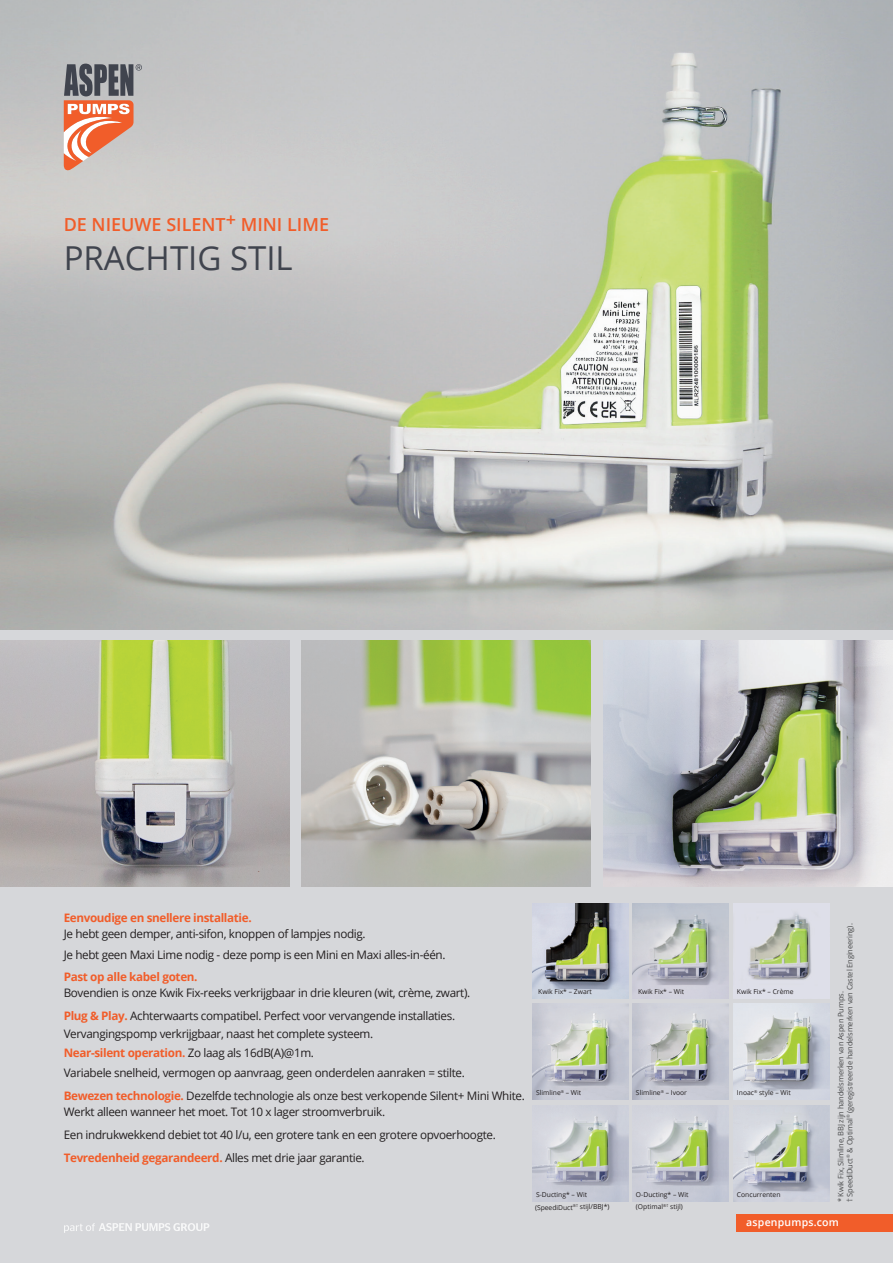
<style>
.page{position:relative;width:893px;height:1263px;background:#d6d7da}
.page>*{position:absolute;margin:0;border:0;box-sizing:border-box;transform-origin:0 0}
.t1{font:33px "Open Sans";color:#40444e}
.t2{font:600 18px "Open Sans";color:#f15d2a}
.t3{font:11.7px/22.6px "Open Sans";letter-spacing:-.03em;color:#231f20}
.t4{font:700 11.7px "Open Sans";letter-spacing:-.03em;color:#f15d2a}
.t5{font:600 10.5px "Open Sans";letter-spacing:.02em;color:#fff}
.t6{font:7.5px/9px "Open Sans";letter-spacing:-.015em;color:#4b4c4d}
.t7{font:6.75px/12.3px "Open Sans";color:#231f20}
.s1{font-weight:700;color:#f15d2a}
.s2{font-weight:400;color:#40444e}
</style>
<div class="page">
<img style="left:0;top:640px;width:289px;height:247px">
<img style="left:604px;top:640px;width:289px;height:247px">
<img style="left:302px;top:640px;width:289px;height:247px">
<img style="left:0;top:0;width:893px;height:629px">
<img style="left:532px;top:903px;width:96px;height:95px">
<img style="left:733px;top:1106px;width:96px;height:95px">
<img style="left:733px;top:903px;width:96px;height:96px">
<img style="left:633px;top:903px;width:95px;height:96px">
<img style="left:733px;top:1004px;width:96px;height:95px">
<img style="left:633px;top:1106px;width:95px;height:95px">
<img style="left:532px;top:1106px;width:96px;height:95px">
<img style="left:633px;top:1004px;width:95px;height:95px">
<img style="left:532px;top:1004px;width:96px;height:95px">
<svg style="left:56px;top:64px;width:86px;height:106px"></svg>
<div style="left:737px;top:1214px;width:156px;height:17px;background:#f15d2a"></div>
<svg style="left:64px;top:1223px;width:145px;height:10px"></svg>
<h2 class="t2" style="left:64px;top:212px;width:267px">DE NIEUWE SILENT+ MINI LIME</h2>
<h1 class="t1" style="left:64px;top:236px;width:231px">PRACHTIG STIL</h1>
<p class="t4" style="left:64px;top:909px;width:190px">Eenvoudige en snellere installatie.</p>
<p class="t3" style="left:64px;top:923px;width:383px;line-height:20.5px">Je hebt geen demper, anti-sifon, knoppen of lampjes nodig.<br>Je hebt geen Maxi Lime nodig - deze pomp is een Mini en Maxi alles-in-één.</p>
<p class="t4" style="left:64px;top:969px;width:135px">Past op alle kabel goten.</p>
<p class="t3" style="left:64px;top:981px;width:408px">Bovendien is onze Kwik Fix-reeks verkrijgbaar in drie kleuren (wit, crème, zwart).<br><span class="s1">Plug &amp; Play.</span> Achterwaarts compatibel. Perfect voor vervangende installaties.</p>
<p class="t3" style="left:64px;top:1025px;width:311px;line-height:18.5px">Vervangingspomp verkrijgbaar, naast het complete systeem.<br><span class="s1">Near-silent operation.</span> Zo laag als 16dB(A)@1m.</p>
<p class="t3" style="left:64px;top:1061px;width:463px">Variabele snelheid, vermogen op aanvraag, geen onderdelen aanraken = stilte.<br><span class="s1">Bewezen technologie.</span> Dezelfde technologie als onze best verkopende Silent+ Mini White.</p>
<p class="t3" style="left:64px;top:1100px;width:434px">Werkt alleen wanneer het moet. Tot 10 x lager stroomverbruik.<br>Een indrukwekkend debiet tot 40 l/u, een grotere tank en een grotere opvoerhoogte.<br><span class="s1">Tevredenheid gegarandeerd.</span> Alles met drie jaar garantie.</p>
<p class="t7" style="left:538px;top:985px;width:55px">Kwik Fix* – Zwart</p>
<p class="t7" style="left:536px;top:1086px;width:47px">Slimline<sup>®</sup> – Wit</p>
<p class="t7" style="left:535px;top:1188px;width:76px">S-Ducting* – Wit (SpeediDuct<sup>®†</sup> stijl/BBJ*)</p>
<p class="t7" style="left:638px;top:985px;width:48px">Kwik Fix* – Wit</p>
<p class="t7" style="left:636px;top:1086px;width:53px">Slimline<sup>®</sup> – Ivoor</p>
<p class="t7" style="left:636px;top:1188px;width:54px">O-Ducting* – Wit</p>
<p class="t7" style="left:636px;top:1201px;width:48px">(Optimal<sup>®†</sup> stijl)</p>
<p class="t7" style="left:737px;top:985px;width:58px">Kwik Fix* – Crème</p>
<p class="t7" style="left:737px;top:1086px;width:55px">Inoac<sup>®</sup> style – Wit</p>
<p class="t7" style="left:737px;top:1188px;width:45px">Concurrenten</p>
<p class="t6" style="left:836px;top:1202px;width:280px;rotate:-90deg">* Kwik Fix, Slimline, BBJ zijn handelsmerken van Aspen Pumps.<br>† SpeediDuct<sup>®</sup> &amp; Optimal<sup>®</sup> (geregistreerde handelsmerken van Castel Engineering).</p>
<p class="t5" style="left:746px;top:1215px;width:103px">aspenpumps.com <span class="s2">1</span></p>
</div>
